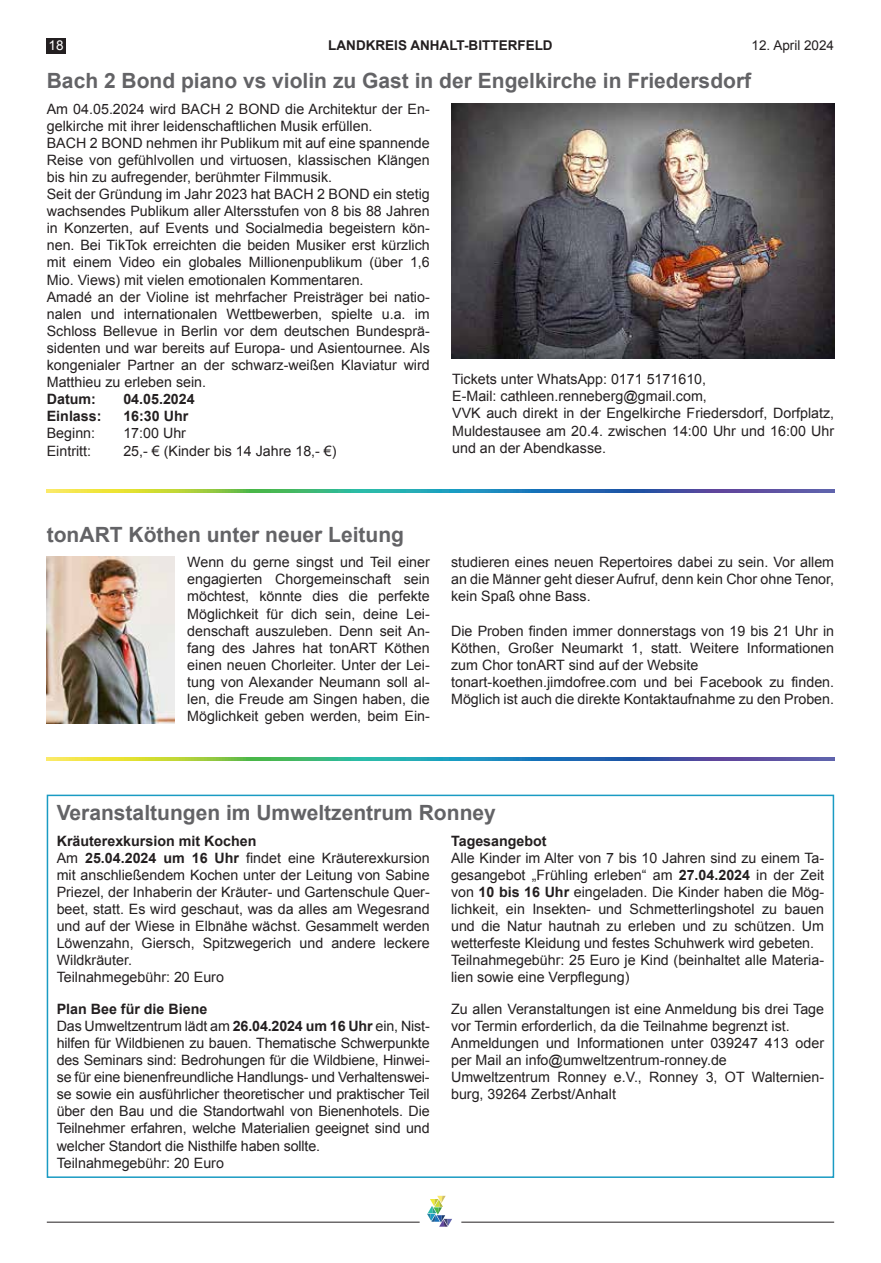
<style>
.page{position:relative;width:881px;height:1263px;background:#fff}
.page>*{position:absolute;margin:0;border:0;box-sizing:border-box;transform-origin:0 0}
.t1{font:700 21px "Arial";color:#636366}
.t2{font:14.25px/17.1px "Arial";color:#231f20}
.t3{font:700 14.25px "Arial";color:#231f20}
.t4{font:700 13.5px "Arial";color:#231f20}
.t5{font:13.5px "Arial";color:#231f20}
.t6{font:13.5px "Arial";color:#fff}
.s1{font-weight:700}
</style>
<div class="page">
<div style="left:47px;top:38px;width:19px;height:16px;background:#231f20"></div>
<hr style="left:47px;top:1222px;width:372px;height:1px;background:#231f20">
<hr style="left:461px;top:1222px;width:372px;height:1px;background:#231f20">
<svg style="left:427px;top:1196px;width:25px;height:31px"></svg>
<img style="left:451px;top:103px;width:382px;height:255px">
<svg style="left:47px;top:489px;width:786px;height:3px;background:#5b9588"></svg>
<img style="left:47px;top:557px;width:127px;height:167px">
<div style="left:47px;top:795px;width:786px;height:383px;border:2px solid #1a9bc3"></div>
<svg style="left:47px;top:758px;width:787px;height:3px;background:#5b9588"></svg>
<p class="t6" style="left:49px;top:37px;width:17px">18</p>
<p class="t4" style="left:328px;top:38px;width:226px">LANDKREIS ANHALT-BITTERFELD</p>
<p class="t5" style="left:751px;top:37px;width:84px">12. April 2024</p>
<h1 class="t1" style="left:47px;top:68px;width:705px">Bach 2 Bond piano vs violin zu Gast in der Engelkirche in Friedersdorf</h1>
<p class="t2" style="left:47px;top:100px;width:384px">Am 04.05.2024 wird BACH 2 BOND die Architektur der En&shy;gelkirche mit ihrer leidenschaftlichen Musik erfüllen.<br>BACH 2 BOND nehmen ihr Publikum mit auf eine spannende Reise von gefühlvollen und virtuosen, klassischen Klängen bis hin zu aufregender, berühmter Filmmusik.<br>Seit der Gründung im Jahr 2023 hat BACH 2 BOND ein stetig wachsendes Publikum aller Altersstufen von 8 bis 88 Jahren in Konzerten, auf Events und Socialmedia begeistern kön&shy;nen. Bei TikTok erreichten die beiden Musiker erst kürzlich mit einem Video ein globales Millionenpublikum (über 1,6<br>Mio. Views) mit vielen emotionalen Kommentaren.<br>Amadé an der Violine ist mehrfacher Preisträger bei natio&shy;nalen und internationalen Wettbewerben, spielte u.a. im Schloss Bellevue in Berlin vor dem deutschen Bundesprä&shy;sidenten und war bereits auf Europa- und Asientournee. Als kongenialer Partner an der schwarz-weißen Klaviatur wird Matthieu zu erleben sein.</p>
<p class="t3" style="left:47px;top:391px;width:51px">Datum:</p>
<p class="t3" style="left:123px;top:391px;width:73px">04.05.2024</p>
<p class="t3" style="left:47px;top:408px;width:56px">Einlass:</p>
<p class="t3" style="left:123px;top:408px;width:66px">16:30 Uhr</p>
<p class="t2" style="left:47px;top:425px;width:50px">Beginn:</p>
<p class="t2" style="left:123px;top:425px;width:64px">17:00 Uhr</p>
<p class="t2" style="left:47px;top:442px;width:46px">Eintritt:</p>
<p class="t2" style="left:123px;top:442px;width:215px">25,- € (Kinder bis 14 Jahre 18,- €)</p>
<p class="t2" style="left:452px;top:371px;width:383px">Tickets unter WhatsApp: 0171 5171610,<br>E-Mail: cathleen.renneberg@gmail.com,<br>VVK auch direkt in der Engelkirche Friedersdorf, Dorfplatz, Muldestausee am 20.4. zwischen 14:00 Uhr und 16:00 Uhr und an der Abendkasse.</p>
<h1 class="t1" style="left:47px;top:522px;width:358px">tonART Köthen unter neuer Leitung</h1>
<p class="t2" style="left:187px;top:554px;width:244px;text-align:justify">Wenn du gerne singst und Teil einer engagierten Chorgemeinschaft sein möchtest, könnte dies die perfekte Möglichkeit für dich sein, deine Lei&shy;denschaft auszuleben. Denn seit An&shy;fang des Jahres hat tonART Köthen einen neuen Chorleiter. Unter der Lei&shy;tung von Alexander Neumann soll al&shy;len, die Freude am Singen haben, die Möglichkeit geben werden, beim Ein-</p>
<p class="t2" style="left:451px;top:554px;width:384px;text-align:justify">studieren eines neuen Repertoires dabei zu sein. Vor allem an die Männer geht dieser Aufruf, denn kein Chor ohne Tenor, kein Spaß ohne Bass.</p>
<p class="t2" style="left:451px;top:622px;width:384px">Die Proben finden immer donnerstags von 19 bis 21 Uhr in Köthen, Großer Neumarkt 1, statt. Weitere Informationen zum Chor tonART sind auf der Website tonart-koethen.jimdofree.com und bei Facebook zu finden.<br>Möglich ist auch die direkte Kontaktaufnahme zu den Proben.</p>
<h1 class="t1" style="left:57px;top:801px;width:440px">Veranstaltungen im Umweltzentrum Ronney</h1>
<p class="t2" style="left:57px;top:832px;width:374px"><span class="s1">Kräuterexkursion mit Kochen<br></span>Am <span class="s1">25.04.2024 um 16 Uhr</span> findet eine Kräuterexkursion mit anschließendem Kochen unter der Leitung von Sabine Priezel, der Inhaberin der Kräuter- und Gartenschule Quer&shy;beet, statt. Es wird geschaut, was da alles am Wegesrand und auf der Wiese in Elbnähe wächst. Gesammelt werden Löwenzahn, Giersch, Spitzwegerich und andere leckere Wildkräuter.<br>Teilnahmegebühr: 20 Euro</p>
<p class="t2" style="left:57px;top:1000px;width:374px"><span class="s1">Plan Bee für die Biene<br></span>Das Umweltzentrum lädt am <span class="s1">26.04.2024 um 16 Uhr</span> ein, Nist&shy;hilfen für Wildbienen zu bauen. Thematische Schwerpunkte des Seminars sind: Bedrohungen für die Wildbiene, Hinwei&shy;se für eine bienenfreundliche Handlungs- und Verhaltenswei&shy;se sowie ein ausführlicher theoretischer und praktischer Teil über den Bau und die Standortwahl von Bienenhotels. Die Teilnehmer erfahren, welche Materialien geeignet sind und welcher Standort die Nisthilfe haben sollte.<br>Teilnahmegebühr: 20 Euro</p>
<p class="t3" style="left:451px;top:832px;width:97px">Tagesangebot</p>
<p class="t2" style="left:451px;top:849px;width:374px">Alle Kinder im Alter von 7 bis 10 Jahren sind zu einem Ta&shy;gesangebot „Frühling erleben“ am <span class="s1">27.04.2024</span> in der Zeit von <span class="s1">10 bis 16 Uhr</span> eingeladen. Die Kinder haben die Mög&shy;lichkeit, ein Insekten- und Schmetterlingshotel zu bauen und die Natur hautnah zu erleben und zu schützen. Um wetterfeste Kleidung und festes Schuhwerk wird gebeten.<br>Teilnahmegebühr: 25 Euro je Kind (beinhaltet alle Materia&shy;lien sowie eine Verpflegung)</p>
<p class="t2" style="left:451px;top:1000px;width:374px">Zu allen Veranstaltungen ist eine Anmeldung bis drei Tage vor Termin erforderlich, da die Teilnahme begrenzt ist.<br>Anmeldungen und Informationen unter 039247 413 oder per Mail an info@umweltzentrum-ronney.de Umweltzentrum Ronney e.V., Ronney 3, OT Walternien&shy;burg, 39264 Zerbst/Anhalt</p>
</div>
